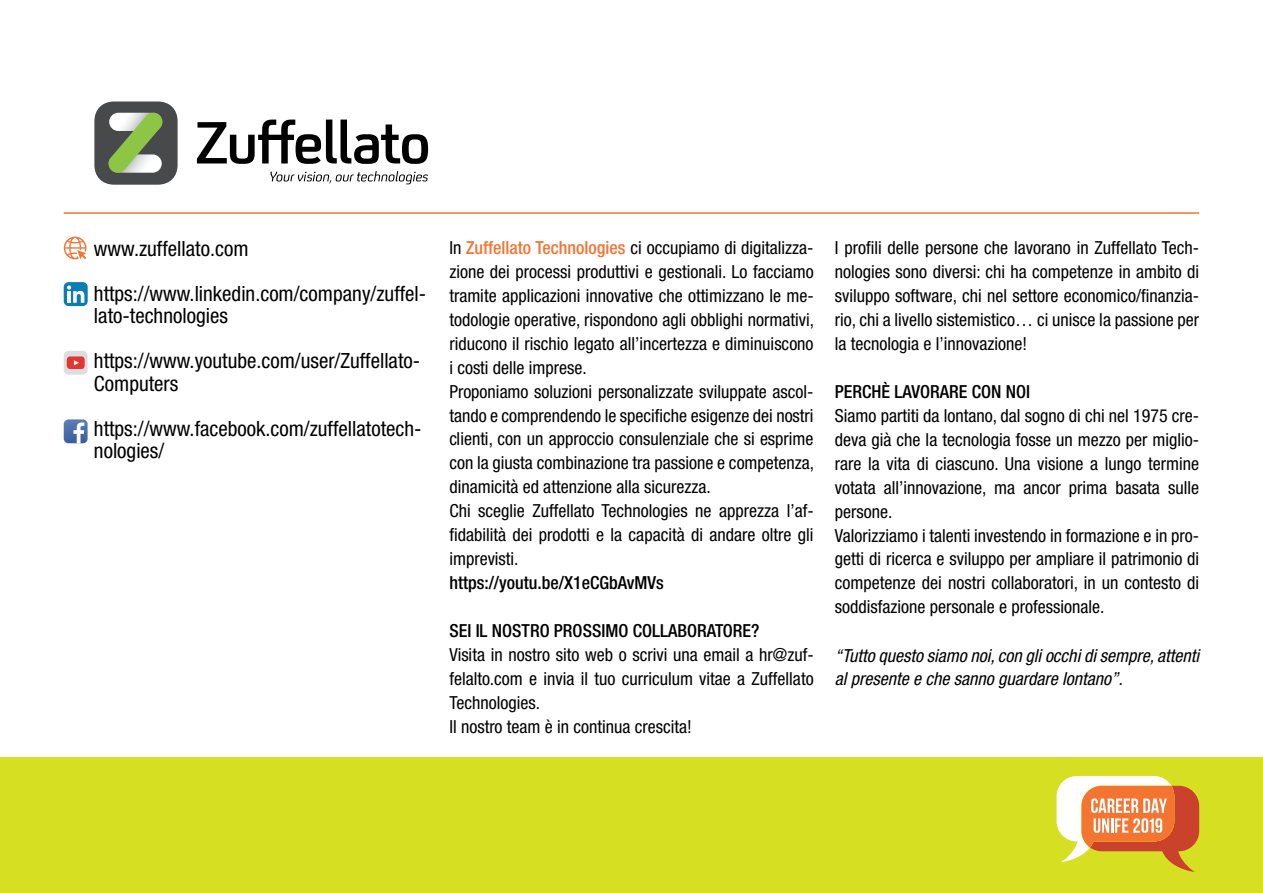
<style>
.page{position:relative;width:1263px;height:893px;background:#fff}
.page>*{position:absolute;margin:0;border:0;box-sizing:border-box;transform-origin:0 0}
.t1{font:condensed 21px/45px "Helvetica Neue";color:#000}
.t2{font:condensed 18px/24px "Helvetica Neue";color:#000}
.t3{font:italic condensed 18px/24px "Helvetica Neue";color:#000}
.t4{font:500 condensed 18px "Helvetica Neue";color:#000}
.s1{font-weight:500;color:#f47432}
</style>
<div class="page">
<div style="left:0;top:757px;width:1263px;height:136px;background:#d7df23"></div>
<svg style="left:1056px;top:776px;width:143px;height:96px"></svg>
<hr style="left:64px;top:212px;width:1135px;height:2px;background:#f47432">
<div style="left:94px;top:101px;width:84px;height:84px;background:#47494b;border-radius:20px"></div>
<svg style="left:108px;top:112px;width:55px;height:61px"></svg>
<svg style="left:197px;top:120px;width:231px;height:44px"></svg>
<svg style="left:270px;top:171px;width:158px;height:13px"></svg>
<div style="left:64px;top:351px;width:24px;height:24px;background:#dcddde;border-radius:5px"></div>
<svg style="left:67px;top:356px;width:18px;height:13px"></svg>
<svg style="left:64px;top:237px;width:22px;height:22px"></svg>
<svg style="left:64px;top:419px;width:24px;height:24px"></svg>
<div style="left:64px;top:282px;width:24px;height:24px;background:#097db4;border-radius:5px"></div>
<svg style="left:67px;top:285px;width:17px;height:18px"></svg>
<p class="t1" style="left:94px;top:226px;width:334px">www.zuffellato.com https://www.linkedin.com/company/zuffel-</p>
<p class="t1" style="left:94px;top:293px;width:328px">lato-technologies https://www.youtube.com/user/Zuffellato-</p>
<p class="t1" style="left:94px;top:361px;width:329px">Computers https://www.facebook.com/zuffellatotech-</p>
<p class="t1" style="left:94px;top:428px;width:72px">nologies/</p>
<p class="t2" style="left:449px;top:235px;width:366px">In <span class="s1">Zuffellato Technologies</span> ci occupiamo di digitalizza&shy;zione dei processi produttivi e gestionali. Lo facciamo tramite applicazioni innovative che ottimizzano le me&shy;todologie operative, rispondono agli obblighi normativi, riducono il rischio legato all’incertezza e diminuiscono i costi delle imprese.<br>Proponiamo soluzioni personalizzate sviluppate ascol&shy;tando e comprendendo le specifiche esigenze dei nostri clienti, con un approccio consulenziale che si esprime con la giusta combinazione tra passione e competenza, dinamicità ed attenzione alla sicurezza.<br>Chi sceglie Zuffellato Technologies ne apprezza l’af&shy;fidabilità dei prodotti e la capacità di andare oltre gli imprevisti.</p>
<p class="t4" style="left:449px;top:572px;width:216px">https://youtu.be/X1eCGbAvMVs</p>
<p class="t4" style="left:449px;top:620px;width:312px">SEI IL NOSTRO PROSSIMO COLLABORATORE?</p>
<p class="t2" style="left:449px;top:643px;width:366px">Visita in nostro sito web o scrivi una email a hr@zuf&shy;felalto.com e invia il tuo curriculum vitae a Zuffellato Technologies.<br>Il nostro team è in continua crescita!</p>
<p class="t2" style="left:835px;top:235px;width:366px;text-align:justify">I profili delle persone che lavorano in Zuffellato Tech&shy;nologies sono diversi: chi ha competenze in ambito di sviluppo software, chi nel settore economico/finanzia&shy;rio, chi a livello sistemistico… ci unisce la passione per la tecnologia e l’innovazione!</p>
<p class="t4" style="left:835px;top:380px;width:197px">PERCHÈ LAVORARE CON NOI</p>
<p class="t2" style="left:835px;top:403px;width:366px">Siamo partiti da lontano, dal sogno di chi nel 1975 cre&shy;deva già che la tecnologia fosse un mezzo per miglio&shy;rare la vita di ciascuno. Una visione a lungo termine votata all’innovazione, ma ancor prima basata sulle persone.<br>Valorizziamo i talenti investendo in formazione e in pro&shy;getti di ricerca e sviluppo per ampliare il patrimonio di competenze dei nostri collaboratori, in un contesto di soddisfazione personale e professionale.</p>
<p class="t3" style="left:835px;top:643px;width:366px">“Tutto questo siamo noi, con gli occhi di sempre, attenti al presente e che sanno guardare lontano”.</p>
</div>
